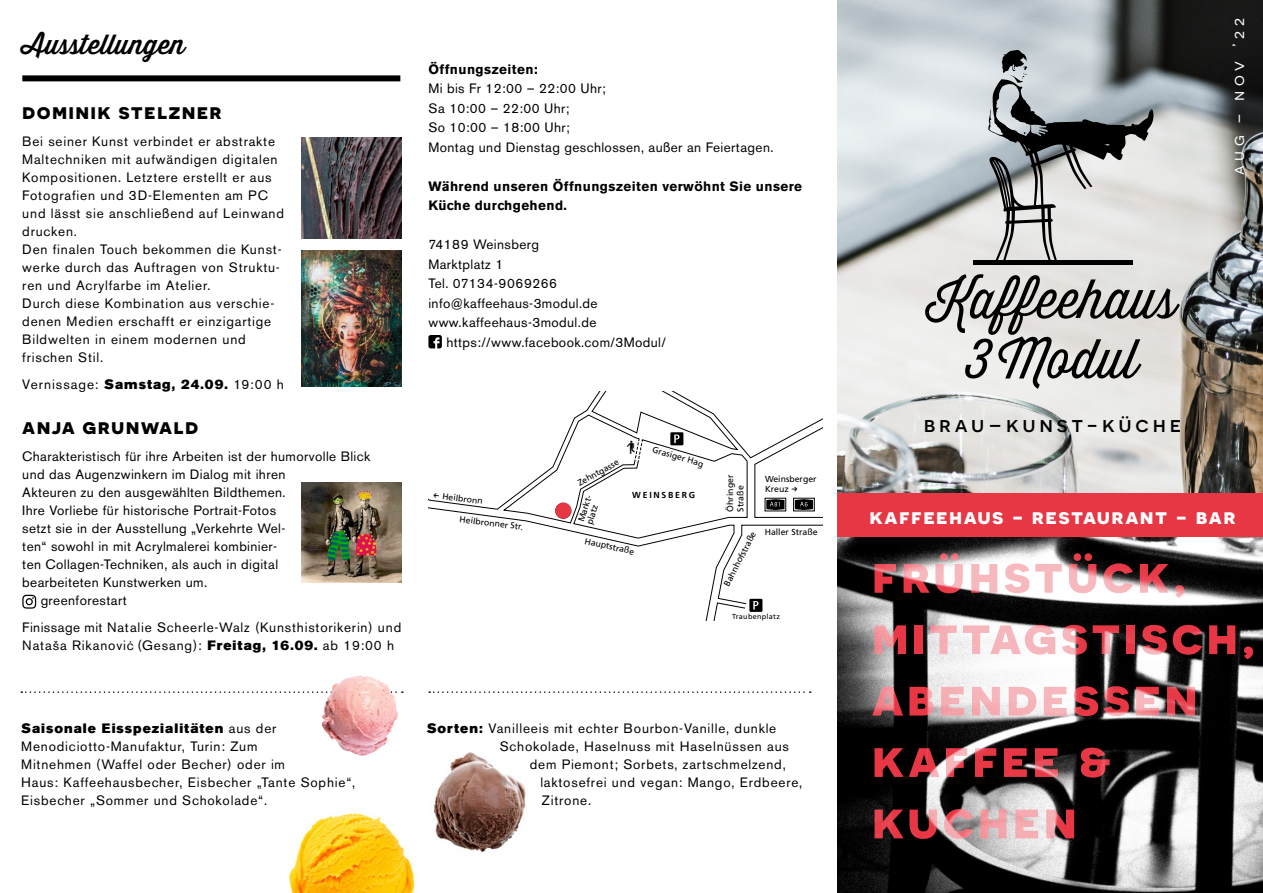
<style>
.page{position:relative;width:1263px;height:893px;background:#fff}
.page>*{position:absolute;margin:0;border:0;box-sizing:border-box;transform-origin:0 0}
.t1{font:700 51.15px/61.3px "Novecentosanswide";letter-spacing:.06em;color:#e73745}
.t2{font:500 27px "Thirsty Script";color:#000}
.t3{font:500 21.3px "Novecentosanswide";letter-spacing:.18em;color:#000}
.t4{font:700 21px "Novecentosanswide";letter-spacing:.06em;color:#000}
.t5{font:700 21px "Novecentosanswide";letter-spacing:.07em;color:#fff}
.t6{font:16.2px "Novecentosanswide";letter-spacing:.3em;color:#fff}
.t7{font:13.5px/18px "Akzidenz Grotesk BE";letter-spacing:.06em;color:#000}
.t8{font:13.5px/19.5px "Akzidenz Grotesk BE";letter-spacing:.03em;color:#000}
.t9{font:700 13.5px/19.5px "Akzidenz Grotesk BE";letter-spacing:.03em;color:#000}
.t10{font:13.5px "Akzidenz Grotesk BE Super";letter-spacing:.075em;color:#000}
.t11{font:8.7px/10.5px "Frutiger LT Pro";color:#000}
.t12{font:700 8.7px "Frutiger LT Pro";letter-spacing:.2em;color:#000}
.t13{font:7.2px "Frutiger LT Pro";letter-spacing:.04em;color:#000}
.s1{font-family:"Akzidenz Grotesk BE Super"}
.s2{font-family:"Akzidenz Grotesk BE"}
</style>
<div class="page">
<img style="left:288px;top:813px;width:127px;height:80px">
<img style="left:434px;top:752px;width:92px;height:100px">
<div style="left:22px;top:75px;width:378px;height:6px;background:#000"></div>
<svg style="left:22px;top:595px;width:14px;height:14px"></svg>
<img style="left:301px;top:137px;width:101px;height:101px">
<img style="left:301px;top:482px;width:101px;height:101px">
<img style="left:838px;top:0;width:425px;height:493px">
<svg style="left:925px;top:273px;width:255px;height:116px;background:#b5b3b1"></svg>
<svg style="left:988px;top:50px;width:165px;height:211px;background:#a3a7a8"></svg>
<hr style="left:973px;top:261px;width:160px;height:4px;background:#000">
<svg style="left:428px;top:391px;width:394px;height:230px"></svg>
<svg style="left:670px;top:432px;width:13px;height:13px"></svg>
<div style="left:556px;top:503px;width:15px;height:15px;background:#e73745;border-radius:50%"></div>
<div style="left:555px;top:503px;width:16px;height:16px;border:2px solid #e73745;border-radius:50%"></div>
<svg style="left:428px;top:335px;width:14px;height:13px"></svg>
<img style="left:838px;top:537px;width:425px;height:356px">
<div style="left:838px;top:493px;width:425px;height:44px;background:#e73745"></div>
<img style="left:301px;top:251px;width:101px;height:136px">
<svg style="left:21px;top:691px;width:382px;height:2px"></svg>
<svg style="left:429px;top:691px;width:382px;height:2px"></svg>
<img style="left:322px;top:676px;width:77px;height:80px">
<svg style="left:433px;top:493px;width:6px;height:5px"></svg>
<svg style="left:792px;top:487px;width:5px;height:5px"></svg>
<svg style="left:627px;top:440px;width:16px;height:20px"></svg>
<h2 class="t2" style="left:22px;top:25px;width:164px">Ausstellungen</h2>
<h3 class="t4" style="left:22px;top:98px;width:201px">dominik stelzner</h3>
<p class="t7" style="left:22px;top:132px;width:263px">Bei seiner Kunst verbindet er abstrakte Maltechniken mit aufwändigen digitalen Kompositionen. Letztere erstellt er aus Fotografien und 3D-Elementen am PC und lässt sie anschließend auf Leinwand drucken.<br>Den finalen Touch bekommen die Kunst&shy;werke durch das Auftragen von Struktu&shy;ren und Acrylfarbe im Atelier.<br>Durch diese Kombination aus verschie&shy;denen Medien erschafft er einzigartige Bildwelten in einem modernen und frischen Stil.</p>
<p class="t7" style="left:22px;top:375px;width:263px">Vernissage: <span class="s1">Samstag, 24.09.</span> 19:00 h</p>
<h3 class="t4" style="left:22px;top:413px;width:177px">anja grunwald</h3>
<p class="t8" style="left:22px;top:447px;width:349px">Charakteristisch für ihre Arbeiten ist der humorvolle Blick</p>
<p class="t8" style="left:22px;top:464px;width:265px">und das Augenzwinkern im Dialog mit ihren</p>
<p class="t8" style="left:22px;top:482px;width:265px">Akteuren zu den ausgewählten Bildthemen.</p>
<p class="t8" style="left:22px;top:500px;width:255px">Ihre Vorliebe für historische Portrait-Fotos</p>
<p class="t8" style="left:22px;top:518px;width:265px">setzt sie in der Ausstellung „Verkehrte Wel-</p>
<p class="t8" style="left:22px;top:536px;width:256px">ten“ sowohl in mit Acrylmalerei kombinier-</p>
<p class="t8" style="left:22px;top:554px;width:257px">ten Collagen-Techniken, als auch in digital</p>
<p class="t8" style="left:22px;top:572px;width:186px">bearbeiteten Kunstwerken um.</p>
<p class="t8" style="left:41px;top:591px;width:88px">greenforestart</p>
<p class="t7" style="left:22px;top:618px;width:380px">Finissage mit Natalie Scheerle-Walz (Kunsthistorikerin) und<br>Nataša Rikanovic´ (Gesang): <span class="s1">Freitag, 16.09.</span> ab 19:00 h</p>
<p class="t9" style="left:428px;top:60px;width:111px">Öffnungszeiten:</p>
<p class="t8" style="left:428px;top:79px;width:347px">Mi bis Fr 12:00 – 22:00 Uhr;<br>Sa 10:00 – 22:00 Uhr;<br>So 10:00 – 18:00 Uhr;<br>Montag und Dienstag geschlossen, außer an Feiertagen.</p>
<p class="t9" style="left:428px;top:177px;width:375px">Während unseren Öffnungszeiten verwöhnt Sie unsere<br>Küche durchgehend.</p>
<p class="t8" style="left:428px;top:235px;width:112px">74189 Weinsberg</p>
<p class="t8" style="left:428px;top:254px;width:76px">Marktplatz 1</p>
<p class="t8" style="left:428px;top:274px;width:130px">Tel. 07134-9069266</p>
<p class="t8" style="left:428px;top:293px;width:171px">info@kaffeehaus-3modul.de</p>
<p class="t8" style="left:428px;top:313px;width:169px">www.kaffeehaus-3modul.de</p>
<p class="t8" style="left:446px;top:332px;width:221px">https://www.facebook.com/3Modul/</p>
<p class="t11" style="left:443px;top:491px;width:42px;rotate:7deg">Heilbronn</p>
<p class="t11" style="left:460px;top:514px;width:66px;rotate:7deg">Heilbronner Str.</p>
<p class="t11" style="left:576px;top:478px;width:47px;rotate:-28deg">Zehntgasse</p>
<p class="t11" style="left:577px;top:520px;width:31px;line-height:8.7px;rotate:-73deg">Markt&shy;platz</p>
<p class="t11" style="left:654px;top:444px;width:54px;rotate:16deg">Grasiger Hag</p>
<p class="t12" style="left:632px;top:490px;width:64px">WEINSBERG</p>
<p class="t11" style="left:586px;top:535px;width:52px;rotate:13deg">Hauptstraße</p>
<p class="t11" style="left:725px;top:512px;width:38px;rotate:-90deg">Öhringer<br>Straße</p>
<p class="t11" style="left:722px;top:583px;width:62px;rotate:-63deg">Bahnhofstraße</p>
<p class="t11" style="left:765px;top:474px;width:53px">Weinsberger<br>Kreuz</p>
<p class="t11" style="left:765px;top:527px;width:54px">Haller Straße</p>
<p class="t13" style="left:732px;top:612px;width:49px">Traubenplatz</p>
<p class="t10" style="left:21px;top:720px;width:257px">Saisonale Eisspezialitäten <span class="s2">aus der</span></p>
<p class="t7" style="left:21px;top:737px;width:336px">Menodiciotto-Manufaktur, Turin: Zum<br>Mitnehmen (Waffel oder Becher) oder im<br>Haus: Kaffeehausbecher, Eisbecher „Tante Sophie“, Eisbecher „Sommer und Schokolade“.</p>
<p class="t7" style="left:427px;top:719px;width:351px"><span class="s1">Sorten:</span> Vanilleeis mit echter Bourbon-Vanille, dunkle</p>
<p class="t7" style="left:500px;top:737px;width:291px">Schokolade, Haselnuss mit Haselnüssen aus</p>
<p class="t7" style="left:530px;top:755px;width:257px">dem Piemont; Sorbets, zartschmelzend,</p>
<p class="t7" style="left:540px;top:773px;width:263px">laktosefrei und vegan: Mango, Erdbeere,</p>
<p class="t7" style="left:542px;top:791px;width:51px">Zitrone.</p>
<p class="t6" style="left:1229px;top:175px;width:159px;rotate:-90deg">aug – nov ’22</p>
<h3 class="t3" style="left:924px;top:412px;width:259px">brau–kunst-küche</h3>
<h3 class="t5" style="left:869px;top:503px;width:368px">kaffeehaus - restaurant - bar</h3>
<h1 class="t1" style="left:872px;top:543px;width:385px">frühstück, mittagstisch, abendessen kaffee &amp; kuchen</h1>
</div>
